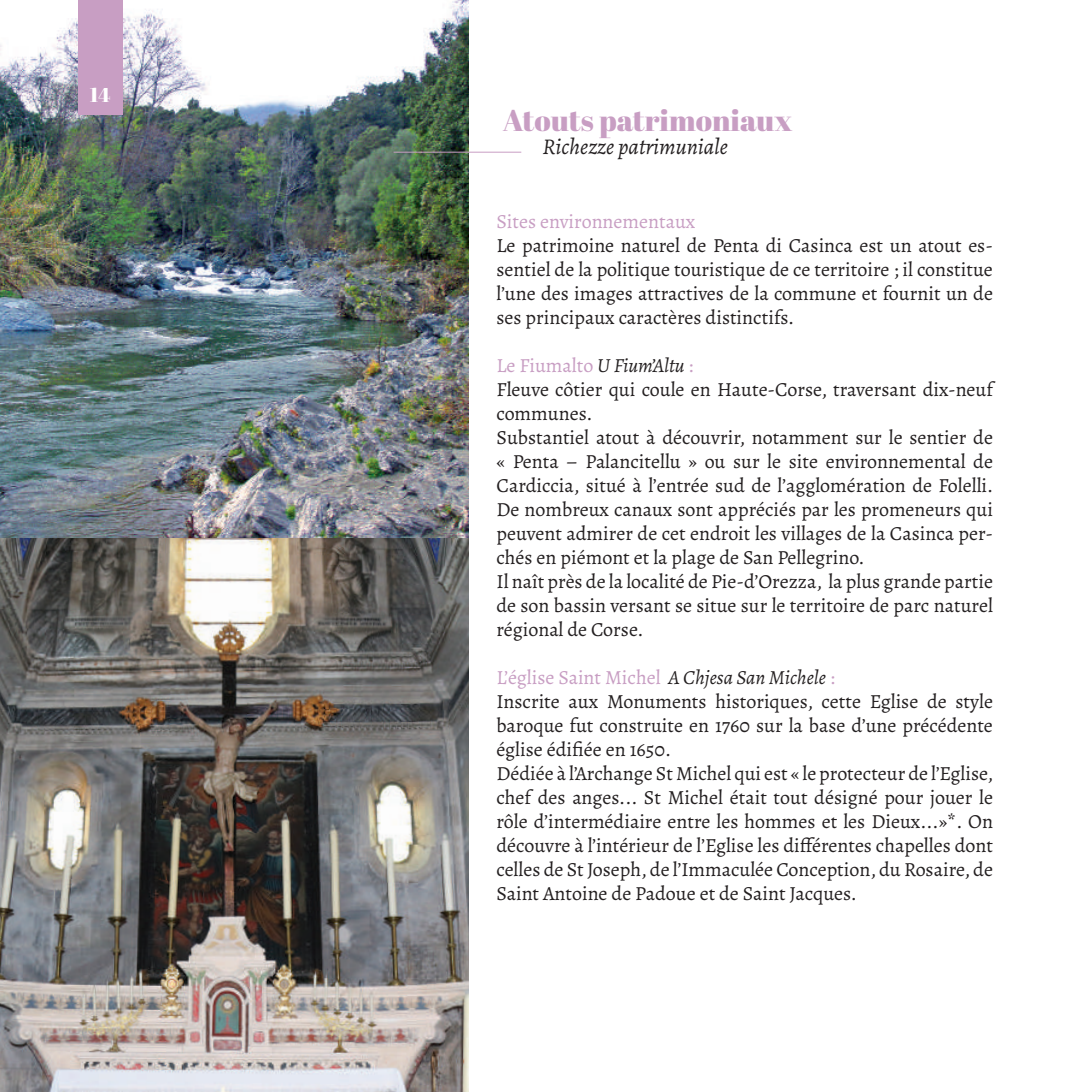
<style>
.page{position:relative;width:1071px;height:1092px;background:#fff}
.page>*{position:absolute;margin:0;border:0;box-sizing:border-box;transform-origin:0 0}
.t1{font:30px "Abril Fatface";color:#c89ec3}
.t2{font:italic 22.5px "Alegreya";color:#231f20}
.t3{font:20px/24px "Alegreya";color:#231f20}
.t4{font:20px "Alegreya";color:#c89ec3}
.t5{font:20px "Abril Fatface";color:#fff}
.s1{color:#c89ec3}
.s2{font-style:italic}
</style>
<div class="page">
<img style="left:0;top:0;width:468px;height:539px">
<img style="left:0;top:539px;width:468px;height:552px">
<hr style="left:393px;top:152px;width:128px;height:1px;background:#c89ec3">
<div style="left:78px;top:0;width:44px;height:114px;background:#c89ec3"></div>
<p class="t5" style="left:90px;top:81px;width:22px">14</p>
<h1 class="t1" style="left:502px;top:99px;width:291px">Atouts patrimoniaux</h1>
<p class="t2" style="left:542px;top:132px;width:187px">Richezze patrimuniale</p>
<p class="t4" style="left:496px;top:208px;width:200px">Sites environnementaux</p>
<p class="t3" style="left:496px;top:233px;width:498px;text-align:justify">Le patrimoine naturel de Penta di Casinca est un atout es&shy;sentiel de la politique touristique de ce territoire ; il constitue l’une des images attractives de la commune et fournit un de ses principaux caractères distinctifs.</p>
<p class="t3" style="left:496px;top:353px;width:498px"><span class="s1">Le Fiumalto</span> <span class="s2">U Fium’Altu</span> <span class="s1">:<br></span>Fleuve côtier qui coule en Haute-Corse, traversant dix-neuf communes.<br>Substantiel atout à découvrir, notamment sur le sentier de « Penta – Palancitellu » ou sur le site environnemental de Cardiccia, situé à l’entrée sud de l’agglomération de Folelli.<br>De nombreux canaux sont appréciés par les promeneurs qui peuvent admirer de cet endroit les villages de la Casinca per&shy;chés en piémont et la plage de San Pellegrino.<br>Il naît près de la localité de Pie-d’Orezza, la plus grande partie de son bassin versant se situe sur le territoire de parc naturel régional de Corse.</p>
<p class="t3" style="left:496px;top:665px;width:498px"><span class="s1">L’église Saint Michel</span> <span class="s2">A Chjesa San Michele</span> <span class="s1">:<br></span>Inscrite aux Monuments historiques, cette Eglise de style baroque fut construite en 1760 sur la base d’une précédente église édifiée en 1650.<br>Dédiée à l’Archange St Michel qui est « le protecteur de l’Eglise, chef des anges... St Michel était tout désigné pour jouer le rôle d’intermédiaire entre les hommes et les Dieux... »*. On découvre à l’intérieur de l’Eglise les différentes chapelles dont celles de St Joseph, de l’Immaculée Conception, du Rosaire, de Saint Antoine de Padoue et de Saint Jacques.</p>
</div>
